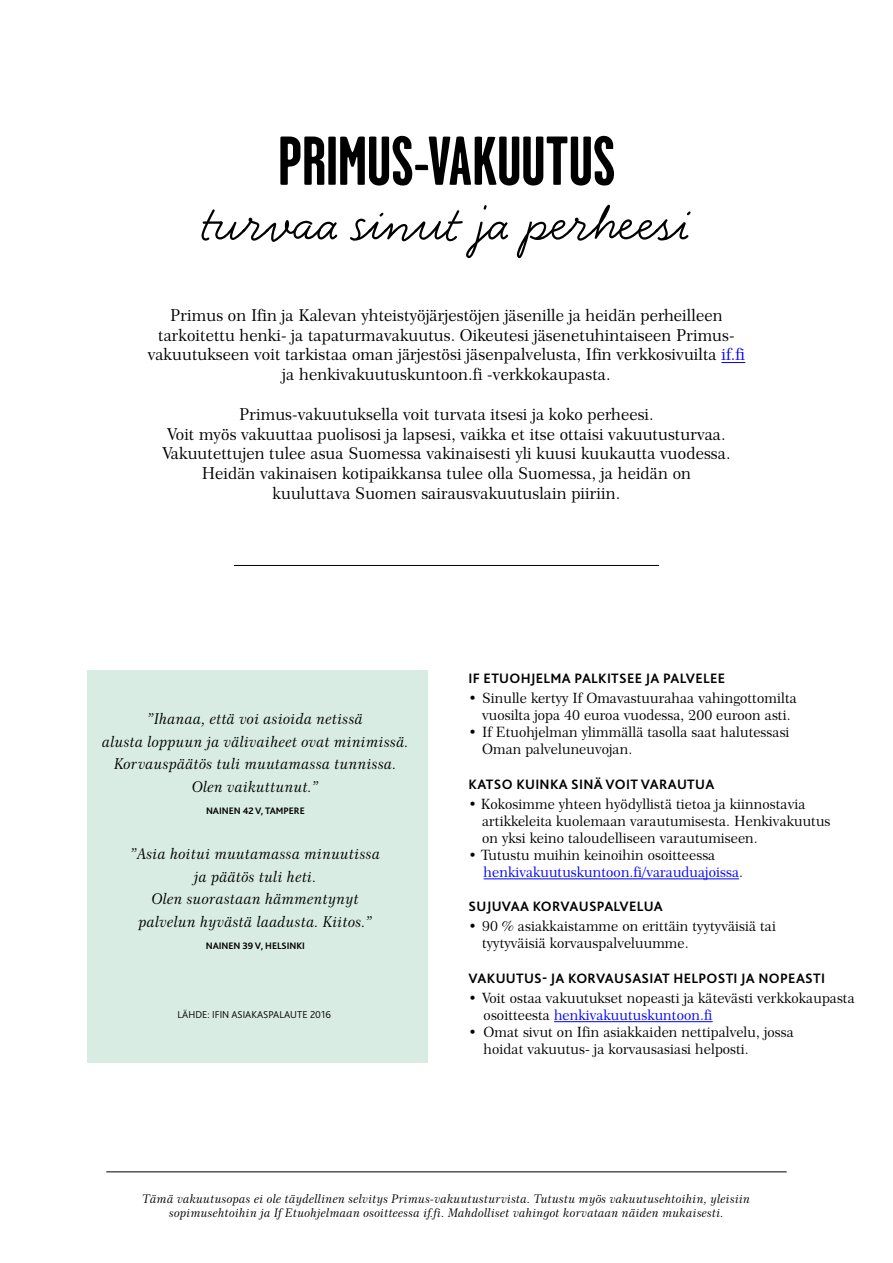
<style>
.page{position:relative;width:893px;height:1263px;background:#fff}
.page>*{position:absolute;margin:0;border:0;box-sizing:border-box;transform-origin:0 0}
.headline{font:700 69px "Garage Gothic For If";letter-spacing:-.01em;color:#000}
.headline-2{font:57px "Handsome Pro";color:#000}
.Leipäteksti{font:16.5px/19.8px "Century 751 BT For If";color:#000;text-align:center}
.t1{font:italic 15px/22.5px "Century 751 BT For If";color:#000;text-align:center}
.t2{font:14.25px/17.1px "Century 751 BT For If";color:#000}
.t3{font:700 14.25px "Bliss If Pro";letter-spacing:.02em;color:#000}
.t4{font:14.25px "Century 751 BT For If";color:#00f}
.Leipäteksti-2{font:italic 12px/14.4px "Century 751 BT For If";color:#000;text-align:center}
.t5{font:300 10.5px "Bliss If Pro";color:#000}
.t6{font:700 9.75px "Bliss If Pro";letter-spacing:-.005em;color:#000}
.s1{color:#00f}
.s2{color:#000}
</style>
<div class="page">
<svg style="left:721px;top:362px;width:24px;height:1px"></svg>
<hr style="left:234px;top:565px;width:425px;height:1px;background:#000">
<hr style="left:106px;top:1171px;width:681px;height:1px;background:#000">
<div style="left:87px;top:670px;width:340px;height:393px;background:#d8ece3"></div>
<hr style="left:484px;top:878px;width:255px;height:1px;background:#00f">
<hr style="left:554px;top:1021px;width:159px;height:1px;background:#00f">
<p class="headline" style="left:278px;top:124px;width:339px">PRIMUS-VAKUUTUS</p>
<p class="headline-2" style="left:203px;top:190px;width:490px">turvaa sinut ja perheesi</p>
<p class="Leipäteksti" style="left:148px;top:306px;width:599px">Primus on Ifin ja Kalevan yhteistyöjärjestöjen jäsenille ja heidän perheilleen tarkoitettu henki- ja tapaturmavakuutus. Oikeutesi jäsenetuhintaiseen Primus&shy;vakuutukseen voit tarkistaa oman järjestösi jäsenpalvelusta, Ifin verkkosivuilta <span class="s1">if.fi </span>ja henkivakuutuskuntoon.fi -verkkokaupasta.</p>
<p class="Leipäteksti" style="left:162px;top:405px;width:570px">Primus-vakuutuksella voit turvata itsesi ja koko perheesi.<br>Voit myös vakuuttaa puolisosi ja lapsesi, vaikka et itse ottaisi vakuutusturvaa.<br>Vakuutettujen tulee asua Suomessa vakinaisesti yli kuusi kuukautta vuodessa.<br>Heidän vakinaisen kotipaikkansa tulee olla Suomessa, ja heidän on kuuluttava Suomen sairausvakuutuslain piiriin.</p>
<p class="t1" style="left:102px;top:708px;width:308px">”Ihanaa, että voi asioida netissä<br>alusta loppuun ja välivaiheet ovat minimissä.<br>Korvauspäätös tuli muutamassa tunnissa.<br>Olen vaikuttunut.”</p>
<p class="t6" style="left:206px;top:805px;width:100px">NAINEN 42 V, TAMPERE</p>
<p class="t1" style="left:130px;top:843px;width:251px">”Asia hoitui muutamassa minuutissa ja päätös tuli heti.<br>Olen suorastaan hämmentynyt palvelun hyvästä laadusta. Kiitos.”</p>
<p class="t6" style="left:206px;top:940px;width:101px">NAINEN 39 V, HELSINKI</p>
<p class="t5" style="left:177px;top:1008px;width:155px">LÄHDE: IFIN ASIAKASPALAUTE 2016</p>
<p class="t3" style="left:469px;top:669px;width:258px">IF ETUOHJELMA PALKITSEE JA PALVELEE</p>
<p class="t2" style="left:469px;top:690px;width:330px;text-align:center">• Sinulle kertyy If Omavastuurahaa vahingottomilta vuosilta jopa 40 euroa vuodessa, 200 euroon asti.</p>
<p class="t2" style="left:482px;top:724px;width:309px;text-indent:-14px">• If Etuohjelman ylimmällä tasolla saat halutessasi<br>Oman palveluneuvojan.</p>
<p class="t3" style="left:469px;top:775px;width:247px">KATSO KUINKA SINÄ VOIT VARAUTUA</p>
<p class="t2" style="left:482px;top:795px;width:350px;text-indent:-14px">• Kokosimme yhteen hyödyllistä tietoa ja kiinnostavia artikkeleita kuolemaan varautumisesta. Henkivakuutus on yksi keino taloudelliseen varautumiseen.</p>
<p class="t2" style="left:469px;top:847px;width:248px">• Tutustu muihin keinoihin osoitteessa</p>
<p class="t4" style="left:484px;top:863px;width:261px">henkivakuutuskuntoon.fi/varauduajoissa<span class="s2">.</span></p>
<p class="t3" style="left:469px;top:898px;width:196px">SUJUVAA KORVAUSPALVELUA</p>
<p class="t2" style="left:482px;top:918px;width:295px;text-indent:-14px">• 90 % asiakkaistamme on erittäin tyytyväisiä tai tyytyväisiä korvauspalveluumme.</p>
<p class="t3" style="left:469px;top:969px;width:358px">VAKUUTUS- JA KORVAUSASIAT HELPOSTI JA NOPEASTI</p>
<p class="t2" style="left:469px;top:989px;width:388px">• Voit ostaa vakuutukset nopeasti ja kätevästi verkkokaupasta</p>
<p class="t4" style="left:484px;top:1006px;width:231px"><span class="s2">osoitteesta</span> henkivakuutuskuntoon.fi</p>
<p class="t2" style="left:484px;top:1024px;width:312px;text-indent:-15px">• Omat sivut on Ifin asiakkaiden nettipalvelu, jossa hoidat vakuutus- ja korvausasiasi helposti.</p>
<p class="Leipäteksti-2" style="left:143px;top:1192px;width:609px">Tämä vakuutusopas ei ole täydellinen selvitys Primus-vakuutusturvista. Tutustu myös vakuutusehtoihin, yleisiin sopimusehtoihin ja If Etuohjelmaan osoitteessa if.fi. Mahdolliset vahingot korvataan näiden mukaisesti.</p>
</div>
